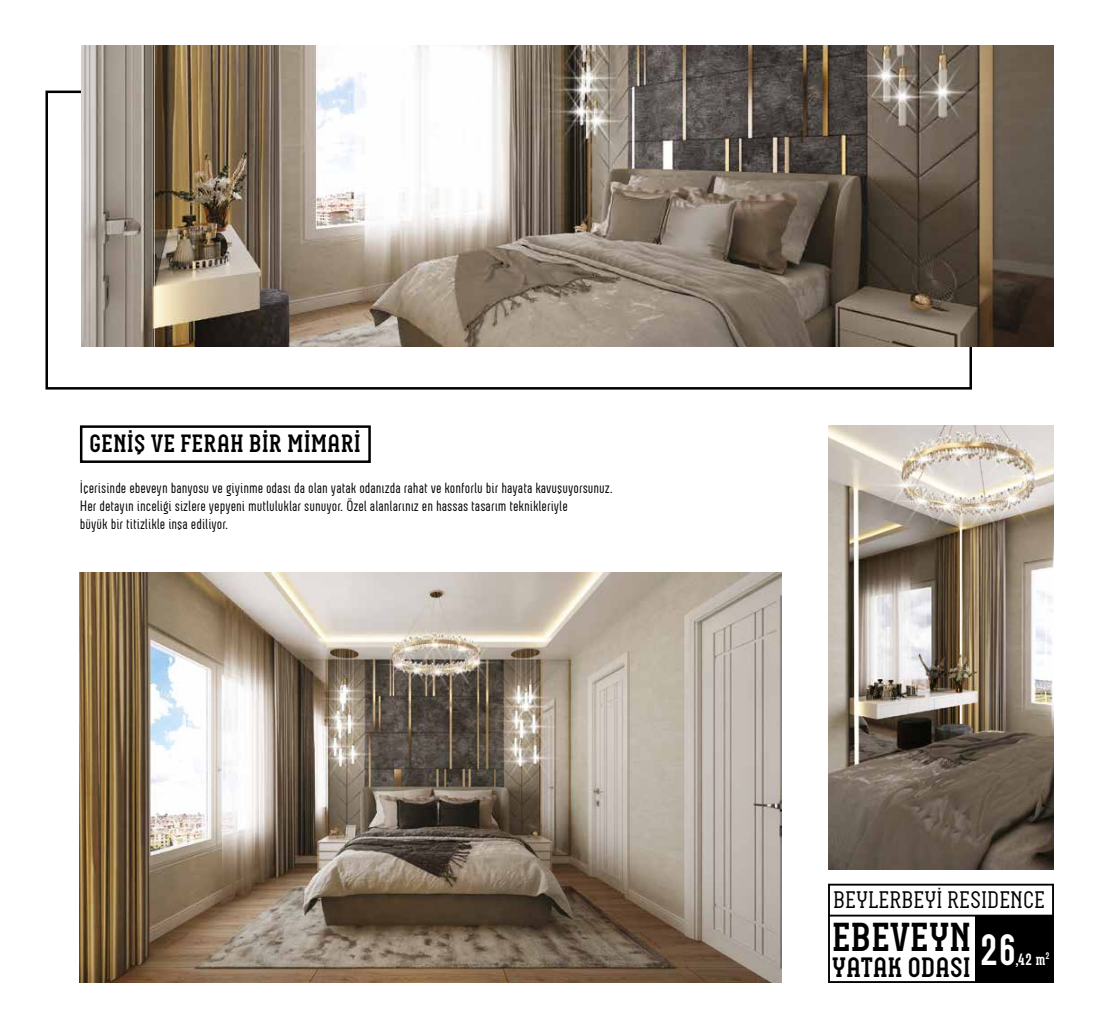
<style>
.page{position:relative;width:1099px;height:1028px;background:#fff}
.page>*{position:absolute;margin:0;border:0;box-sizing:border-box;transform-origin:0 0}
.t1{font:700 43.75px "Neubau Serif";color:#fff}
.t2{font:700 40.38px "Neubau Serif";letter-spacing:-.01em;color:#000}
.t3{font:700 28px "Neubau Serif";letter-spacing:-.01em;color:#000}
.t4{font:700 25px "Neubau Serif";color:#000}
.t5{font:23.88px "Neubau Serif";color:#000}
.t6{font:700 16.38px "Neubau Serif";color:#fff}
.t7{font:15px/18px "Neubau";color:#000}
</style>
<div class="page">
<div style="left:828px;top:883px;width:225px;height:100px;border:2px solid #000"></div>
<hr style="left:828px;top:914px;width:225px;height:2px;background:#000">
<img style="left:80px;top:572px;width:701px;height:411px">
<img style="left:81px;top:45px;width:972px;height:301px">
<img style="left:828px;top:425px;width:225px;height:444px">
<div style="left:80px;top:425px;width:291px;height:38px;border:2px solid #000"></div>
<div style="left:975px;top:916px;width:78px;height:67px;background:#000"></div>
<h3 class="t4" style="left:89px;top:429px;width:273px">GENİŞ VE FERAH BİR MİMARİ</h3>
<p class="t7" style="left:80px;top:478px;width:534px">İçerisinde ebeveyn banyosu ve giyinme odası da olan yatak odanızda rahat ve konforlu bir hayata kavuşuyorsunuz.<br>Her detayın inceliği sizlere yepyeni mutluluklar sunuyor. Özel alanlarınız en hassas tasarım teknikleriyle<br>büyük bir titizlikle inşa ediliyor.</p>
<h3 class="t5" style="left:833px;top:886px;width:213px">BEYLERBEYİ RESIDENCE</h3>
<h2 class="t2" style="left:831px;top:913px;width:141px">EBEVEYN</h2>
<h3 class="t3" style="left:831px;top:951px;width:140px">YATAK ODASI</h3>
<h1 class="t1" style="left:979px;top:925px;width:39px">26</h1>
<p class="t6" style="left:1014px;top:949px;width:36px">,42 m<sup>2</sup></p>
</div>
